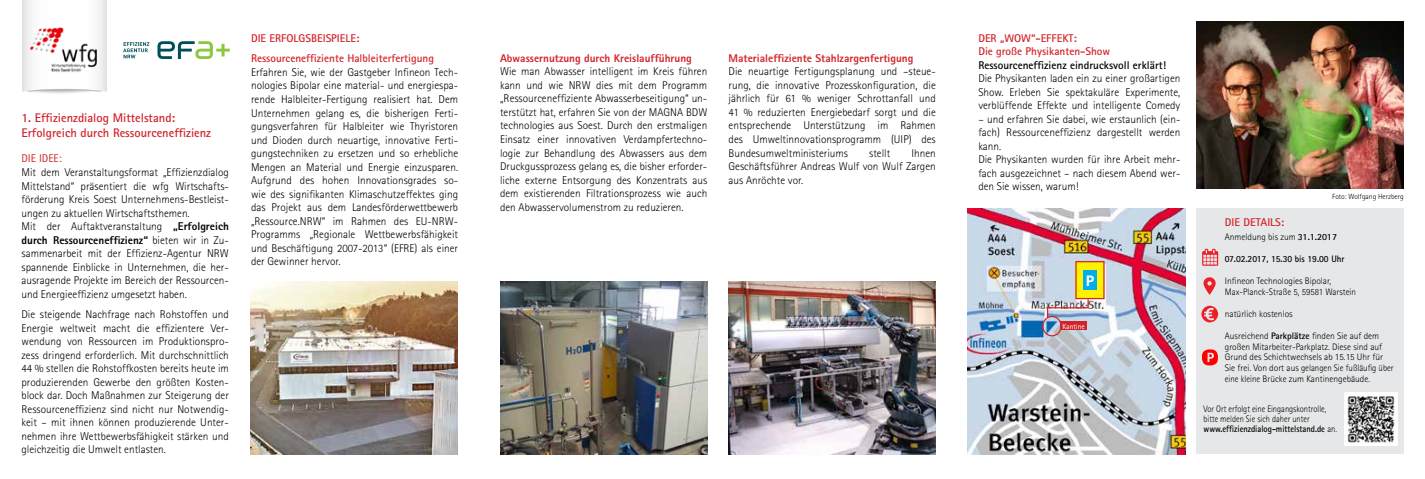
<style>
.page{position:relative;width:1425px;height:479px;background:#fff}
.page>*{position:absolute;margin:0;border:0;box-sizing:border-box;transform-origin:0 0}
.t1{font:700 15px "Meta OT";color:#fff}
.t2{font:700 12.5px/15px "Rotis Sans Serif Std";color:#d2232a}
.t3{font:300 11.25px/13.5px "Rotis Sans Serif Std";color:#000;text-align:justify}
.t4{font:700 11.25px/13.5px "Rotis Sans Serif Std";color:#d2232a}
.t5{font:800 11.25px "Rotis Sans Serif Std";color:#d2232a}
.t6{font:700 11.25px "Rotis Sans Serif Std";color:#000}
.t7{font:11.25px "Rotis Sans Serif Std";color:#d2232a}
.t8{font:300 9.38px/10.6px "Rotis Sans Serif Std";color:#000}
.t9{font:300 9.38px/10px "Rotis Sans Serif Std";color:#000;scale:.9 1}
.t10{font:700 9.38px "Rotis Sans Serif Std";color:#000;scale:.95 1}
.t11{font:300 7.5px "Rotis Sans Serif Std";color:#000}
.t12{font:7.5px "Rotis Sans Serif Std";color:#fff}
.s1{font-weight:800}
.s2{font-weight:700}
</style>
<div class="page">
<div style="left:1196px;top:208px;width:207px;height:245px;background:#e6e7e8"></div>
<img style="left:23px;top:0;width:83px;height:94px">
<svg style="left:123px;top:42px;width:26px;height:16px"></svg>
<svg style="left:157px;top:41px;width:73px;height:18px"></svg>
<img style="left:500px;top:281px;width:207px;height:172px">
<img style="left:728px;top:281px;width:207px;height:172px">
<img style="left:1196px;top:21px;width:207px;height:167px">
<img style="left:250px;top:281px;width:207px;height:172px">
<img style="left:968px;top:208px;width:217px;height:245px">
<div style="left:1076px;top:261px;width:28px;height:37px;background:#fff200"></div>
<div style="left:1075px;top:261px;width:29px;height:38px;border:1px solid #d2232a"></div>
<div style="left:1083px;top:270px;width:13px;height:19px;background:#00aeef"></div>
<svg style="left:1046px;top:298px;width:43px;height:20px"></svg>
<div style="left:1042px;top:315px;width:19px;height:21px;border:1px solid #d2232a;border-radius:50%"></div>
<div style="left:1060px;top:321px;width:26px;height:9px;background:#d2232a"></div>
<img style="left:1344px;top:392px;width:53px;height:53px">
<svg style="left:1203px;top:277px;width:12px;height:17px"></svg>
<svg style="left:1201px;top:305px;width:17px;height:17px"></svg>
<svg style="left:1202px;top:248px;width:16px;height:17px"></svg>
<svg style="left:1202px;top:349px;width:15px;height:16px"></svg>
<p class="t2" style="left:22px;top:110px;width:191px">1. Effizienzdialog Mittelstand:<br>Erfolgreich durch Ressourceneffizienz</p>
<p class="t7" style="left:22px;top:152px;width:42px">Die Idee:</p>
<p class="t3" style="left:22px;top:165px;width:209px;text-align:left">Mit dem Veranstaltungsformat „Effizienzdialog Mittelstand“ präsentiert die wfg Wirtschafts&shy;förderung Kreis Soest Unternehmens-Bestleist&shy;ungen zu aktuellen Wirtschaftsthemen.<br>Mit der Auftaktveranstaltung <span class="s1">„Erfolgreich durch Ressourceneffizienz“</span> bieten wir in Zu&shy;sammenarbeit mit der Effizienz-Agentur NRW spannende Einblicke in Unternehmen, die her&shy;ausragende Projekte im Bereich der Ressourcen&shy;und Energieeffizienz umgesetzt haben.</p>
<p class="t3" style="left:22px;top:307px;width:209px">Die steigende Nachfrage nach Rohstoffen und Energie weltweit macht die effizientere Ver&shy;wendung von Ressourcen im Produktionspro&shy;zess dringend erforderlich. Mit durchschnittlich 44 % stellen die Rohstoffkosten bereits heute im produzierenden Gewerbe den größten Kosten&shy;block dar. Doch Maßnahmen zur Steigerung der Ressourceneffizienz sind nicht nur Notwendig&shy;keit – mit ihnen können produzierende Unter&shy;nehmen ihre Wettbewerbsfähigkeit stärken und gleichzeitig die Umwelt entlasten.</p>
<p class="t4" style="left:251px;top:31px;width:54px">die erfolgsbeispie</p>
<p class="t4" style="left:251px;top:27px;width:184px;line-height:20.6px;text-indent:94px">le:<br>Ressourceneffiziente Halbleiterfertigung</p>
<p class="t3" style="left:251px;top:65px;width:209px">Erfahren Sie, wie der Gastgeber Infineon Tech&shy;nologies Bipolar eine material- und energiespa&shy;rende Halbleiter-Fertigung realisiert hat. Dem Unternehmen gelang es, die bisherigen Ferti&shy;gungsverfahren für Halbleiter wie Thyristoren und Dioden durch neuartige, innovative Ferti&shy;gungstechniken zu ersetzen und so erhebliche Mengen an Material und Energie einzusparen.<br>Aufgrund des hohen Innovationsgrades so&shy;wie des signifikanten Klimaschutzeffektes ging das Projekt aus dem Landesförderwettbewerb „Ressource.NRW“ im Rahmen des EU-NRW-Programms „Regionale Wettbewerbsfähigkeit und Beschäftigung 2007-2013“ (EFRE) als einer der Gewinner hervor.</p>
<p class="t5" style="left:500px;top:51px;width:193px">Abwassernutzung durch Kreislaufführung</p>
<p class="t3" style="left:500px;top:65px;width:209px">Wie man Abwasser intelligent im Kreis führen kann und wie NRW dies mit dem Programm „Ressourceneffiziente Abwasserbeseitigung“ un&shy;terstützt hat, erfahren Sie von der MAGNA BDW technologies aus Soest. Durch den erstmaligen Einsatz einer innovativen Verdampfertechno&shy;logie zur Behandlung des Abwassers aus dem Druckgussprozess gelang es, die bisher erforder&shy;liche externe Entsorgung des Konzentrats aus dem existierenden Filtrationsprozess wie auch den Abwasservolumenstrom zu reduzieren.</p>
<p class="t5" style="left:728px;top:51px;width:186px">Materialeffiziente Stahlzargenfertigung</p>
<p class="t3" style="left:728px;top:65px;width:209px">Die neuartige Fertigungsplanung und –steue&shy;rung, die innovative Prozesskonfiguration, die jährlich für 61 % weniger Schrottanfall und 41 % reduzierten Energiebedarf sorgt und die entsprechende Unterstützung im Rahmen des Umweltinnovationsprogramm (UIP) des Bundesumweltministeriums</p>
<p class="t3" style="left:728px;top:146px;width:209px;text-indent:183px">Ihnen Geschäftsführer Andreas Wulf von Wulf Zargen aus Anröchte vor.</p>
<p class="t3" style="left:869px;top:146px;width:23px">stellt</p>
<p class="t4" style="left:978px;top:31px;width:7px">der</p>
<p class="t4" style="left:1000px;top:31px;width:47px">„wow“-effekt</p>
<p class="t4" style="left:978px;top:31px;width:133px;text-indent:95px">:<br>Die große Physikanten-Show</p>
<p class="t6" style="left:978px;top:58px;width:189px">Ressourceneffizienz eindrucksvoll erklärt!</p>
<p class="t3" style="left:978px;top:71px;width:203px">Die Physikanten laden ein zu einer großartigen Show. Erleben Sie spektakuläre Experimente, verblüffende Effekte und intelligente Comedy</p>
<p class="t3" style="left:978px;top:112px;width:203px;text-align:left">– und erfahren Sie dabei, wie erstaunlich (ein&shy;fach) Ressourceneffizienz dargestellt werden kann.<br>Die Physikanten wurden für ihre Arbeit mehr&shy;fach ausgezeichnet – nach diesem Abend wer&shy;den Sie wissen, warum!</p>
<h1 class="t1" style="left:1085px;top:271px;width:10px">P</h1>
<p class="t12" style="left:1062px;top:321px;width:24px">Kantine</p>
<p class="t11" style="left:1332px;top:192px;width:73px">Foto: Wolfgang Herzberg</p>
<p class="t4" style="left:1224px;top:214px;width:31px">Die Detai</p>
<p class="t4" style="left:1270px;top:214px;width:15px">ls:</p>
<p class="t8" style="left:1224px;top:232px;width:114px">Anmeldung bis zum <span class="s2">31.1.2017</span></p>
<p class="t10" style="left:1224px;top:253px;width:127px">07.02.2017, 15.30 bis 19.00 Uhr</p>
<p class="t8" style="left:1224px;top:275px;width:133px;line-height:11.2px">Infineon Technologies Bipolar,<br>Max-Planck-Straße 5, 59581 Warstein</p>
<p class="t8" style="left:1224px;top:308px;width:69px">natürlich kostenlos</p>
<p class="t8" style="left:1224px;top:330px;width:170px">Ausreichend <span class="s2">Parkplätze</span> finden Sie auf dem großen Mitarbeiter-Parkplatz. Diese sind auf Grund des Schichtwechsels ab 15.15 Uhr für Sie frei. Von dort aus gelangen Sie fußläufig über eine kleine Brücke zum Kantinengebäude.</p>
<p class="t9" style="left:1203px;top:404px;width:150px">Vor Ort erfolgt eine Eingangskontrolle, bitte melden Sie sich daher unter <span class="s2">www.effizienzdialog-mittelstand.de</span> an.</p>
</div>
